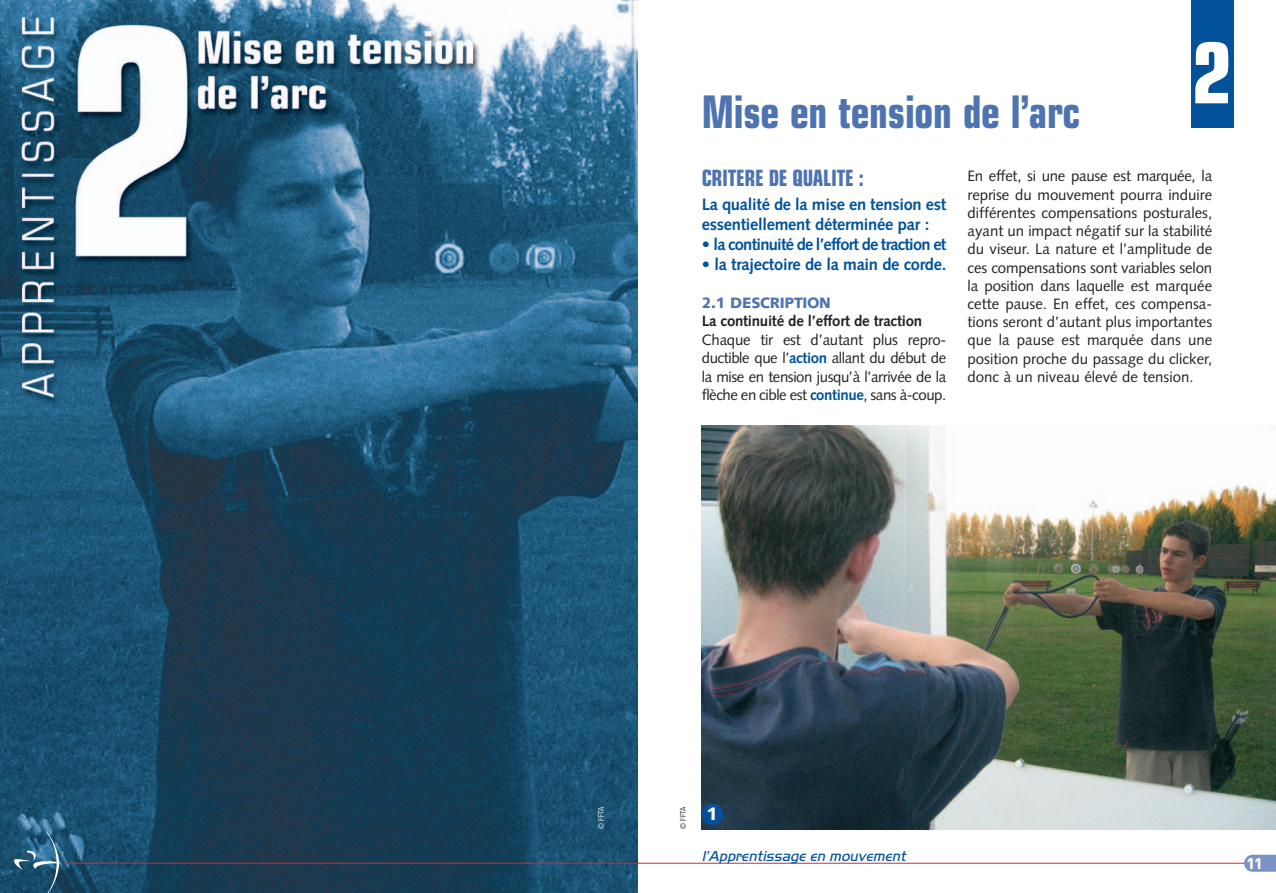
<style>
.page{position:relative;width:1276px;height:893px;background:#fff}
.page>*{position:absolute;margin:0;border:0;box-sizing:border-box;transform-origin:0 0}
.t1{font:700 condensed 84px "Eurostile";color:#fff}
.t2{font:700 condensed 45px "Eurostile";letter-spacing:-.005em;color:#4d73b1;scale:.9 1}
.t3{font:700 condensed 22.5px "Eurostile";letter-spacing:-.015em;color:#4d73b1;scale:.9 1}
.t4{font:900 18px "Syntax";color:#fff}
.t5{font:700 16.5px/20.2px "Syntax";letter-spacing:-.015em;color:#01529a}
.t6{font:700 16.5px "Syntax";letter-spacing:-.045em;color:#01529a}
.t7{font:15px/18.3px "Syntax";letter-spacing:-.02em;color:#231f20;text-align:justify}
.t8{font:700 15px "Syntax";letter-spacing:-.015em;color:#231f20}
.t9{font:italic 300 15px "Handel Gothic EF";color:#01529a}
.t10{font:900 15px "Syntax";letter-spacing:-.02em;color:#4d73b1}
.t11{font:700 condensed 15px "Eurostile";color:#fff}
.t12{font:condensed 7.5px "Eurostile";color:#231f20}
.t13{font:condensed 7.5px "Eurostile";color:#fff}
.s1{font-weight:700;color:#01529a}
</style>
<div class="page">
<img style="left:0;top:0;width:638px;height:893px">
<hr style="left:638px;top:863px;width:638px;height:1px;background:#ee1e24">
<div style="left:1191px;top:0;width:42px;height:128px;background:#01529a"></div>
<svg style="left:1244px;top:855px;width:32px;height:17px"></svg>
<img style="left:702px;top:425px;width:574px;height:404px">
<div style="left:702px;top:804px;width:21px;height:21px;background:#01529a;border-radius:50%"></div>
<hr style="left:64px;top:863px;width:574px;height:1px;background:#ee1e24">
<svg style="left:14px;top:831px;width:47px;height:62px;background:#306482"></svg>
<h2 class="t2" style="left:702px;top:96px;width:422px">Mise en tension de l’arc</h2>
<h1 class="t1" style="left:1191px;top:43px;width:43px">2</h1>
<h3 class="t3" style="left:702px;top:170px;width:181px">CRITERE DE QUALITE :</h3>
<p class="t5" style="left:702px;top:196px;width:246px">La qualité de la mise en tension est essentiellement déterminée par :</p>
<p class="t6" style="left:702px;top:238px;width:246px">• la continuité de l’effort de traction et</p>
<p class="t5" style="left:702px;top:256px;width:246px">• la trajectoire de la main de corde.</p>
<p class="t10" style="left:702px;top:297px;width:131px">2.1 DESCRIPTION</p>
<p class="t8" style="left:702px;top:315px;width:222px">La continuité de l’effort de traction</p>
<p class="t7" style="left:702px;top:332px;width:246px">Chaque tir est d’autant plus repro&shy;ductible que l’<span class="s1">action</span> allant du début de la mise en tension jusqu’à l’arrivée de la flèche en cible est <span class="s1">continue</span>, sans à-coup.</p>
<p class="t7" style="left:967px;top:168px;width:246px">En effet, si une pause est marquée, la reprise du mouvement pourra induire différentes compensations posturales, ayant un impact négatif sur la stabilité du viseur. La nature et l’amplitude de ces compensations sont variables selon la position dans laquelle est marquée cette pause. En effet, ces compensa&shy;tions seront d’autant plus importantes que la pause est marquée dans une position proche du passage du clicker, donc à un niveau élevé de tension.</p>
<p class="t13" style="left:598px;top:829px;width:24px;rotate:-90deg">© FFTA</p>
<p class="t12" style="left:680px;top:829px;width:24px;rotate:-90deg">© FFTA</p>
<p class="t4" style="left:706px;top:807px;width:13px">1</p>
<p class="t9" style="left:702px;top:851px;width:208px">l’Apprentissage en mouvement</p>
<p class="t11" style="left:1247px;top:858px;width:16px">11</p>
</div>
